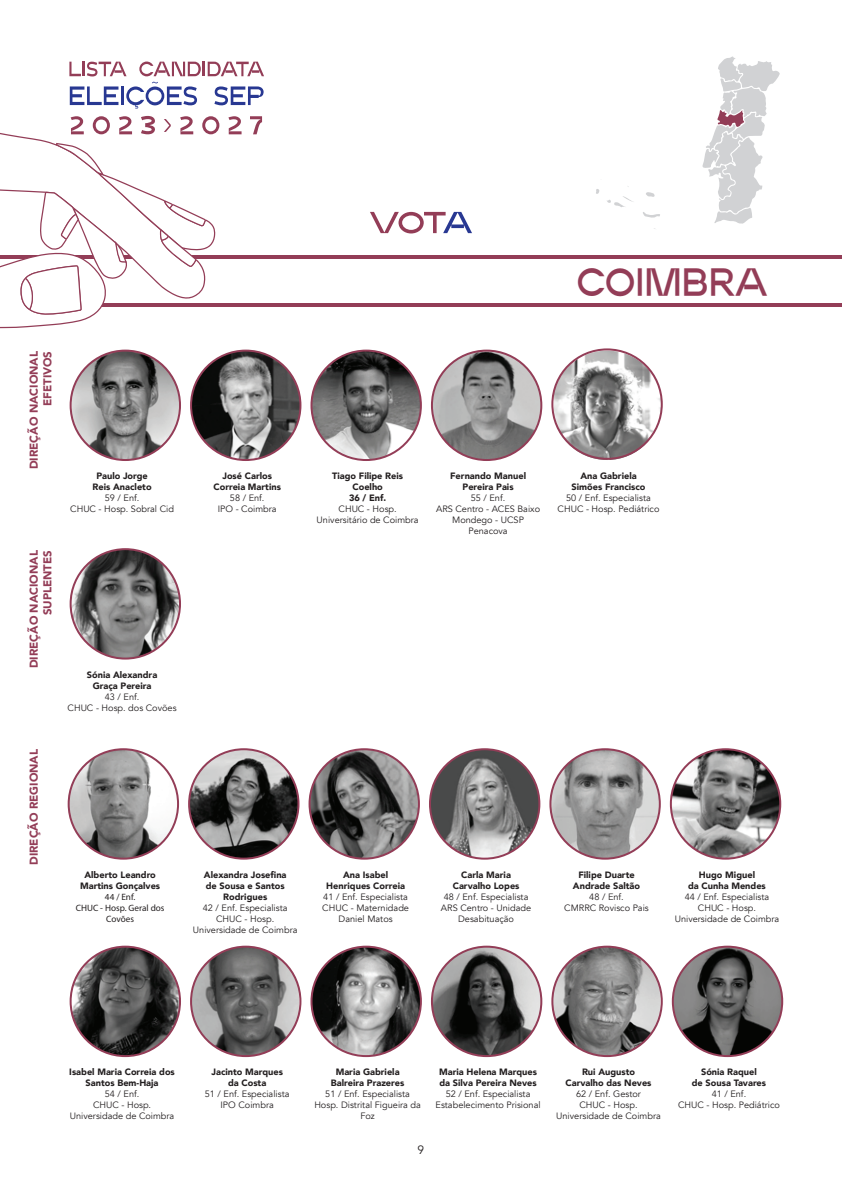
<style>
.page{position:relative;width:842px;height:1191px;background:#fff}
.page>*{position:absolute;margin:0;border:0;box-sizing:border-box;transform-origin:0 0}
.t1{font:36.6px "Middle Name";color:#933d57;scale:.85 1}
.t2{font:12px "Avenir";color:#231f20}
.t3{font:900 11.4px/13.6px "Avenir";color:#933d57;text-align:right}
.t4{font:9.2px/11px "Avenir";color:#231f20;text-align:center}
.t5{font:900 9.2px/11px "Avenir";color:#231f20;text-align:center}
.t6{font:9.2px/11px "Myriad Pro";color:#231f20;text-align:center}
</style>
<div class="page">
<img style="left:71px;top:549px;width:109px;height:109px;border-radius:55px">
<svg style="left:69px;top:62px;width:58px;height:14px"></svg>
<svg style="left:139px;top:62px;width:125px;height:14px"></svg>
<svg style="left:70px;top:86px;width:48px;height:19px"></svg>
<hr style="left:121px;top:86px;width:3px;height:19px;background:#283892">
<svg style="left:126px;top:82px;width:71px;height:26px"></svg>
<svg style="left:214px;top:86px;width:50px;height:19px"></svg>
<svg style="left:228px;top:116px;width:14px;height:18px"></svg>
<svg style="left:250px;top:116px;width:12px;height:18px"></svg>
<svg style="left:370px;top:212px;width:102px;height:21px"></svg>
<hr style="left:0;top:255px;width:842px;height:4px;background:#933d57">
<hr style="left:0;top:303px;width:842px;height:4px;background:#933d57">
<svg style="left:643px;top:212px;width:17px;height:6px"></svg>
<svg style="left:646px;top:192px;width:9px;height:5px"></svg>
<svg style="left:596px;top:189px;width:4px;height:5px"></svg>
<svg style="left:607px;top:196px;width:26px;height:11px"></svg>
<svg style="left:702px;top:56px;width:78px;height:168px"></svg>
<svg style="left:0;top:116px;width:219px;height:212px"></svg>
<img style="left:671px;top:749px;width:109px;height:109px;border-radius:55px">
<img style="left:550px;top:749px;width:109px;height:109px">
<img style="left:430px;top:749px;width:109px;height:109px;border-radius:55px">
<img style="left:310px;top:749px;width:109px;height:109px;border-radius:55px">
<img style="left:189px;top:749px;width:109px;height:109px;border-radius:55px">
<img style="left:69px;top:749px;width:108px;height:109px">
<img style="left:673px;top:946px;width:109px;height:110px;border-radius:55px">
<img style="left:554px;top:948px;width:106px;height:108px">
<img style="left:432px;top:946px;width:109px;height:110px;border-radius:55px">
<img style="left:312px;top:946px;width:109px;height:110px;border-radius:54px">
<img style="left:192px;top:948px;width:107px;height:108px">
<img style="left:71px;top:946px;width:109px;height:110px;border-radius:55px">
<img style="left:554px;top:351px;width:108px;height:109px">
<img style="left:432px;top:352px;width:109px;height:108px">
<img style="left:311px;top:350px;width:110px;height:110px;border-radius:55px">
<img style="left:191px;top:350px;width:109px;height:110px;border-radius:55px">
<img style="left:71px;top:352px;width:109px;height:108px">
<div style="left:70px;top:548px;width:111px;height:111px;border:2px solid #933d57;border-radius:50%"></div>
<div style="left:70px;top:349px;width:111px;height:112px;border:2px solid #933d57;border-radius:50%"></div>
<div style="left:551px;top:348px;width:112px;height:112px;border:2px solid #933d57;border-radius:50%"></div>
<div style="left:310px;top:349px;width:112px;height:112px;border:2px solid #933d57;border-radius:50%"></div>
<div style="left:431px;top:349px;width:111px;height:112px;border:2px solid #933d57;border-radius:50%"></div>
<div style="left:672px;top:945px;width:111px;height:112px;border:2px solid #933d57;border-radius:50%"></div>
<div style="left:551px;top:945px;width:112px;height:112px;border:2px solid #933d57;border-radius:50%"></div>
<div style="left:431px;top:945px;width:111px;height:112px;border:2px solid #933d57;border-radius:50%"></div>
<div style="left:310px;top:945px;width:112px;height:112px;border:2px solid #933d57;border-radius:50%"></div>
<div style="left:190px;top:945px;width:111px;height:112px;border:2px solid #933d57;border-radius:50%"></div>
<div style="left:70px;top:945px;width:111px;height:112px;border:2px solid #933d57;border-radius:50%"></div>
<div style="left:670px;top:748px;width:111px;height:111px;border:2px solid #933d57;border-radius:50%"></div>
<div style="left:549px;top:748px;width:112px;height:111px;border:2px solid #933d57;border-radius:50%"></div>
<div style="left:429px;top:748px;width:111px;height:111px;border:2px solid #933d57;border-radius:50%"></div>
<div style="left:309px;top:748px;width:111px;height:111px;border:2px solid #933d57;border-radius:50%"></div>
<div style="left:188px;top:748px;width:111px;height:111px;border:2px solid #933d57;border-radius:50%"></div>
<div style="left:68px;top:748px;width:111px;height:111px;border:2px solid #933d57;border-radius:50%"></div>
<div style="left:190px;top:349px;width:111px;height:112px;border:2px solid #933d57;border-radius:50%"></div>
<h1 class="t1" style="left:577px;top:259px;width:226px">COIMBRA</h1>
<p class="t3" style="left:27px;top:469px;width:120px;rotate:-90deg">DIREÇÃO NACIONAL<br>EFETIVOS</p>
<p class="t3" style="left:27px;top:668px;width:120px;rotate:-90deg">DIREÇÃO NACIONAL<br>SUPLENTES</p>
<p class="t3" style="left:27px;top:865px;width:118px;rotate:-90deg">DIREÇÃO REGIONAL</p>
<p class="t5" style="left:93px;top:471px;width:61px">Paulo Jorge<br>Reis Anacleto</p>
<p class="t4" style="left:70px;top:493px;width:105px">59 / Enf.<br>CHUC - Hosp. Sobral Cid</p>
<p class="t5" style="left:87px;top:669px;width:72px">Sónia Alexandra<br>Graça Pereira</p>
<p class="t4" style="left:68px;top:691px;width:111px">43 / Enf.<br>CHUC - Hosp. dos Covões</p>
<p class="t5" style="left:80px;top:869px;width:82px">Alberto Leandro<br>Martins Gonçalves</p>
<p class="t6" style="left:76px;top:891px;width:90px">44 / Enf.<br>CHUC - Hosp. Geral dos<br>Covões</p>
<p class="t5" style="left:213px;top:471px;width:69px">José Carlos<br>Correia Martins</p>
<p class="t4" style="left:218px;top:493px;width:60px">58 / Enf.<br>IPO - Coimbra</p>
<p class="t5" style="left:204px;top:869px;width:84px">Alexandra Josefina de Sousa e Santos<br>Rodrigues</p>
<p class="t4" style="left:193px;top:902px;width:106px">42 / Enf. Especialista<br>CHUC - Hosp.<br>Universidade de Coimbra</p>
<p class="t5" style="left:332px;top:471px;width:72px">Tiago Filipe Reis<br>Coelho<br>36 / Enf.</p>
<p class="t4" style="left:317px;top:504px;width:103px">CHUC - Hosp.<br>Universitário de Coimbra</p>
<p class="t5" style="left:450px;top:471px;width:77px">Fernando Manuel<br>Pereira Pais</p>
<p class="t4" style="left:436px;top:493px;width:106px">55 / Enf.<br>ARS Centro - ACES Baixo<br>Mondego - UCSP<br>Penacova</p>
<p class="t5" style="left:571px;top:471px;width:75px">Ana Gabriela<br>Simões Francisco</p>
<p class="t4" style="left:558px;top:493px;width:103px">50 / Enf. Especialista<br>CHUC - Hosp. Pediátrico</p>
<p class="t5" style="left:326px;top:869px;width:80px">Ana Isabel<br>Henriques Correia</p>
<p class="t4" style="left:322px;top:891px;width:88px">41 / Enf. Especialista<br>CHUC - Maternidade<br>Daniel Matos</p>
<p class="t5" style="left:453px;top:869px;width:68px">Carla Maria<br>Carvalho Lopes</p>
<p class="t4" style="left:441px;top:891px;width:92px">48 / Enf. Especialista<br>ARS Centro - Unidade<br>Desabituação</p>
<p class="t5" style="left:573px;top:869px;width:69px">Filipe Duarte<br>Andrade Saltão</p>
<p class="t4" style="left:564px;top:891px;width:86px">48 / Enf.<br>CMRRC Rovisco Pais</p>
<p class="t5" style="left:688px;top:869px;width:79px">Hugo Miguel<br>da Cunha Mendes</p>
<p class="t4" style="left:675px;top:891px;width:106px">44 / Enf. Especialista<br>CHUC - Hosp.<br>Universidade de Coimbra</p>
<p class="t5" style="left:69px;top:1067px;width:107px">Isabel Maria Correia dos<br>Santos Bem-Haja</p>
<p class="t4" style="left:70px;top:1089px;width:106px">54 / Enf.<br>CHUC - Hosp.<br>Universidade de Coimbra</p>
<p class="t5" style="left:211px;top:1067px;width:73px">Jacinto Marques da Costa</p>
<p class="t4" style="left:205px;top:1089px;width:86px">51 / Enf. Especialista<br>IPO Coimbra</p>
<p class="t5" style="left:331px;top:1067px;width:75px">Maria Gabriela<br>Balreira Prazeres</p>
<p class="t4" style="left:314px;top:1089px;width:108px">51 / Enf. Especialista<br>Hosp. Distrital Figueira da<br>Foz</p>
<h2 class="t2" style="left:418px;top:1142px;width:8px">9</h2>
<p class="t5" style="left:439px;top:1067px;width:99px;text-align:left">Maria Helena Marques da Silva Pereira Neves</p>
<p class="t4" style="left:436px;top:1089px;width:107px">52 / Enf. Especialista<br>Estabelecimento Prisional</p>
<p class="t5" style="left:565px;top:1067px;width:88px">Rui Augusto<br>Carvalho das Neves</p>
<p class="t4" style="left:556px;top:1089px;width:106px">62 / Enf. Gestor<br>CHUC - Hosp.<br>Universidade de Coimbra</p>
<p class="t5" style="left:692px;top:1067px;width:76px">Sónia Raquel<br>de Sousa Tavares</p>
<p class="t4" style="left:678px;top:1089px;width:103px">41 / Enf.<br>CHUC - Hosp. Pediátrico</p>
</div>
